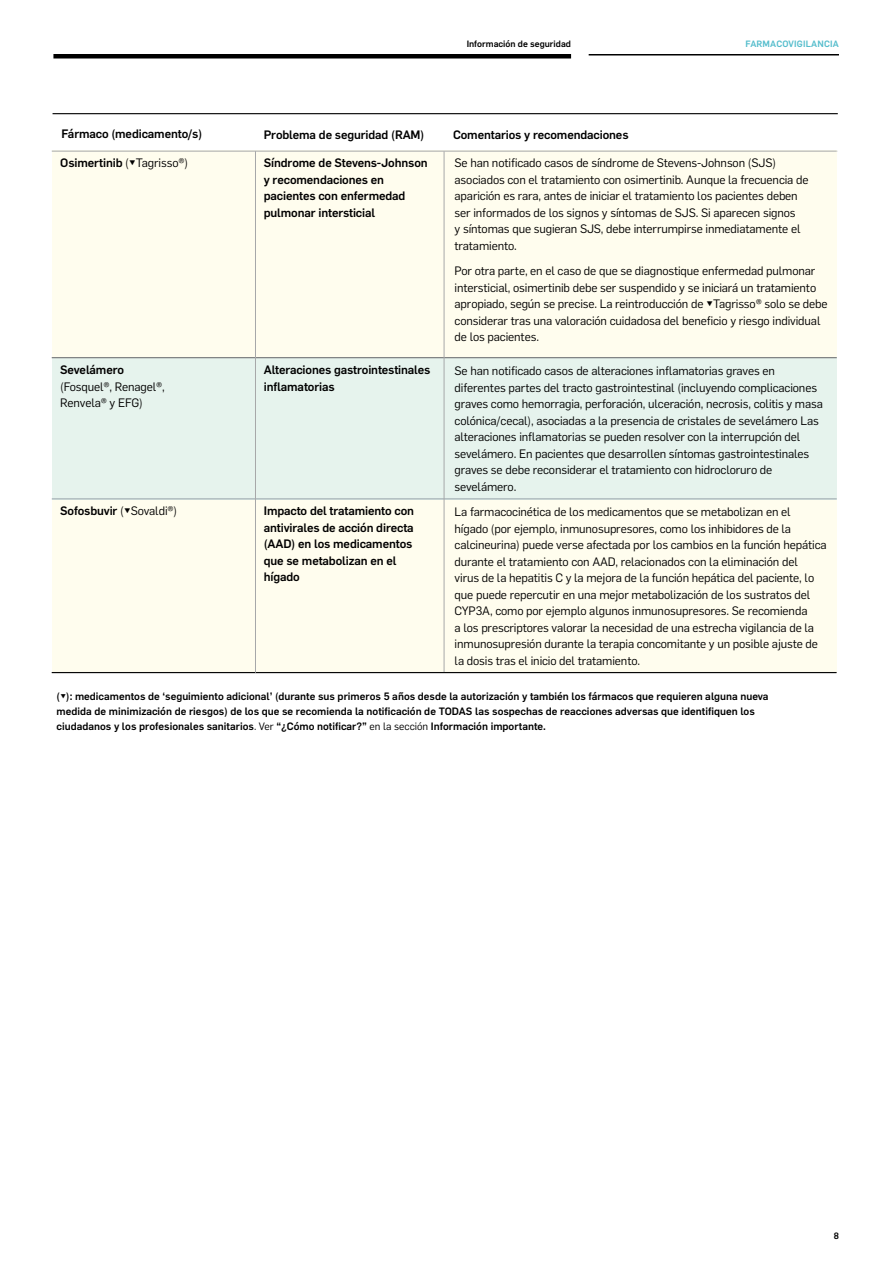
<style>
.page{position:relative;width:893px;height:1263px;background:#fff}
.page>*{position:absolute;margin:0;border:0;box-sizing:border-box;transform-origin:0 0}
.t1{font:12px/16.5px "Flama";letter-spacing:-.01em;color:#000}
.t2{font:500 12px/16.5px "Flama";letter-spacing:-.01em;color:#000}
.t3{font:500 10.5px/15px "Flama";color:#000}
.t4{font:500 9px "Flama";color:#000}
.t5{font:500 9px "Flama";letter-spacing:.02em;color:#55bdcc}
.s1{font-weight:500}
.s2{font-weight:400}
</style>
<div class="page">
<div style="left:52px;top:150px;width:785px;height:348px;background:#fffdee"></div>
<hr style="left:52px;top:151px;width:785px;height:1px;background:#a7a8a9">
<div style="left:52px;top:498px;width:785px;height:175px;background:#fffdee"></div>
<hr style="left:52px;top:499px;width:785px;height:1px;background:#a7a8a9">
<hr style="left:52px;top:672px;width:785px;height:1px;background:#a7a8a9">
<div style="left:52px;top:357px;width:785px;height:142px;background:#e6f3ed"></div>
<hr style="left:52px;top:357px;width:785px;height:1px;background:#a7a8a9">
<hr style="left:53px;top:113px;width:785px;height:1px;background:#000">
<hr style="left:52px;top:672px;width:784px;height:1px;background:#000">
<hr style="left:444px;top:151px;width:1px;height:521px;background:#a7a8a9">
<hr style="left:255px;top:151px;width:1px;height:522px;background:#a7a8a9">
<div style="left:53px;top:54px;width:518px;height:5px;background:#000"></div>
<hr style="left:589px;top:54px;width:250px;height:2px;background:#000">
<p class="t4" style="left:467px;top:37px;width:106px">Información de seguridad</p>
<p class="t5" style="left:746px;top:37px;width:95px">FARMACOVIGILANCIA</p>
<p class="t2" style="left:62px;top:125px;width:142px">Fármaco (medicamento/s)</p>
<p class="t2" style="left:264px;top:126px;width:162px">Problema de seguridad (RAM)</p>
<p class="t2" style="left:453px;top:126px;width:177px">Comentarios y recomendaciones</p>
<p class="t1" style="left:60px;top:154px;width:129px"><span class="s1">Osimertinib</span> (▼Tagrisso®)</p>
<p class="t2" style="left:264px;top:154px;width:165px">Síndrome de Stevens-Johnson y recomendaciones en pacientes con enfermedad pulmonar intersticial</p>
<p class="t1" style="left:455px;top:154px;width:355px">Se han notificado casos de síndrome de Stevens-Johnson (SJS) asociados con el tratamiento con osimertinib. Aunque la frecuencia de aparición es rara, antes de iniciar el tratamiento los pacientes deben ser informados de los signos y síntomas de SJS. Si aparecen signos<br>y síntomas que sugieran SJS, debe interrumpirse inmediatamente el tratamiento.</p>
<p class="t1" style="left:455px;top:262px;width:374px">Por otra parte, en el caso de que se diagnostique enfermedad pulmonar intersticial, osimertinib debe ser suspendido y se iniciará un tratamiento apropiado, según se precise. La reintroducción de ▼Tagrisso® solo se debe considerar tras una valoración cuidadosa del beneficio y riesgo individual de los pacientes.</p>
<p class="t1" style="left:455px;top:362px;width:370px">Se han notificado casos de alteraciones inflamatorias graves en diferentes partes del tracto gastrointestinal (incluyendo complicaciones graves como hemorragia, perforación, ulceración, necrosis, colitis y masa colónica/cecal), asociadas a la presencia de cristales de sevelámero Las alteraciones inflamatorias se pueden resolver con la interrupción del sevelámero. En pacientes que desarrollen síntomas gastrointestinales graves se debe reconsiderar el tratamiento con hidrocloruro de sevelámero.</p>
<p class="t1" style="left:455px;top:503px;width:374px">La farmacocinética de los medicamentos que se metabolizan en el hígado (por ejemplo, inmunosupresores, como los inhibidores de la calcineurina) puede verse afectada por los cambios en la función hepática durante el tratamiento con AAD, relacionados con la eliminación del<br>virus de la hepatitis C y la mejora de la función hepática del paciente, lo que puede repercutir en una mejor metabolización de los sustratos del CYP3A, como por ejemplo algunos inmunosupresores. Se recomienda<br>a los prescriptores valorar la necesidad de una estrecha vigilancia de la inmunosupresión durante la terapia concomitante y un posible ajuste de la dosis tras el inicio del tratamiento.</p>
<p class="t3" style="left:57px;top:688px;width:713px">(▼): medicamentos de ‘seguimiento adicional’ (durante sus primeros 5 años desde la autorización y también los fármacos que requieren alguna nueva medida de minimización de riesgos) de los que se recomienda la notificación de TODAS las sospechas de reacciones adversas que identifiquen los ciudadanos y los profesionales sanitarios<span class="s2">. Ver</span> “¿Cómo notificar?” <span class="s2">en la sección</span> Información importante.</p>
<p class="t2" style="left:60px;top:361px;width:65px">Sevelámero</p>
<p class="t1" style="left:60px;top:377px;width:106px">(Fosquel®, Renagel®,<br>Renvela® y EFG)</p>
<p class="t2" style="left:264px;top:361px;width:168px">Alteraciones gastrointestinales inflamatorias</p>
<p class="t1" style="left:60px;top:502px;width:118px"><span class="s1">Sofosbuvir</span> (▼Sovaldi®)</p>
<p class="t2" style="left:264px;top:502px;width:152px">Impacto del tratamiento con antivirales de acción directa (AAD) en los medicamentos que se metabolizan en el hígado</p>
<p class="t4" style="left:834px;top:1229px;width:7px">8</p>
</div>
